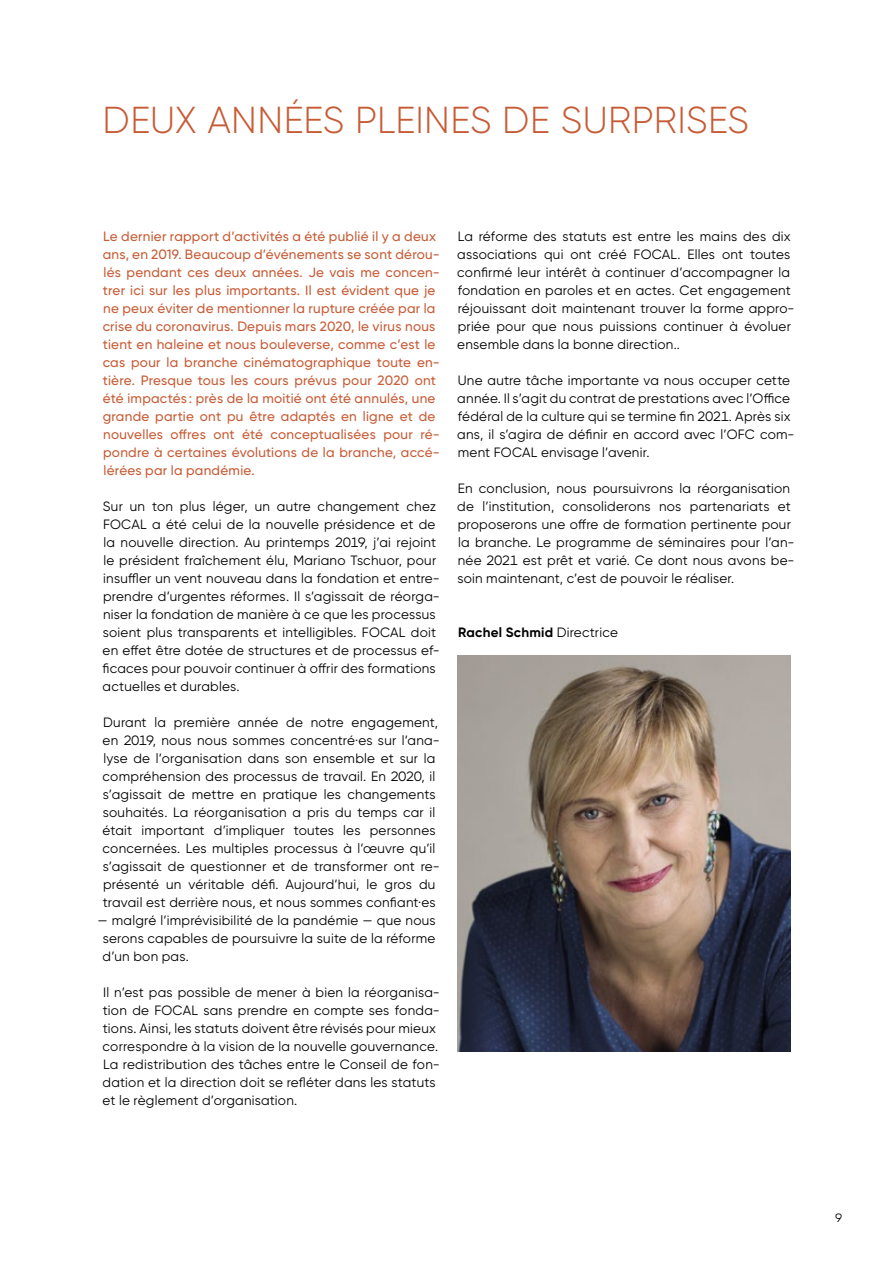
<style>
.page{position:relative;width:893px;height:1263px;background:#fff}
.page>*{position:absolute;margin:0;border:0;box-sizing:border-box;transform-origin:0 0}
.t1{font:300 37.5px "Gilroy";letter-spacing:.005em;color:#c75b35}
.t2{font:13.5px/18px "Gilroy";letter-spacing:.02em;color:#000}
.t3{font:500 13.5px/18px "Gilroy";letter-spacing:.02em;color:#c75b35}
.t4{font:700 13.5px "Gilroy";letter-spacing:.02em;color:#000}
.t5{font:12px "Gilroy";color:#000}
.s1{font-weight:400}
</style>
<div class="page">
<img style="left:457px;top:656px;width:334px;height:396px">
<h1 class="t1" style="left:103px;top:97px;width:648px">DEUX ANNÉES PLEINES DE SURPRISES</h1>
<p class="t3" style="left:103px;top:227px;width:339px">Le dernier rapport d’activités a été publié il y a deux ans, en 2019. Beaucoup d’événements se sont dérou&shy;lés pendant ces deux années. Je vais me concen&shy;trer ici sur les plus importants. Il est évident que je ne peux éviter de mentionner la rupture créée par la crise du coronavirus. Depuis mars 2020, le virus nous tient en haleine et nous bouleverse, comme c’est le cas pour la branche cinématographique toute en&shy;tière. Presque tous les cours prévus pour 2020 ont été impactés : près de la moitié ont été annulés, une grande partie ont pu être adaptés en ligne et de nouvelles offres ont été conceptualisées pour ré&shy;pondre à certaines évolutions de la branche, accé&shy;lérées par la pandémie.</p>
<p class="t2" style="left:103px;top:497px;width:339px">Sur un ton plus léger, un autre changement chez FOCAL a été celui de la nouvelle présidence et de la nouvelle direction. Au printemps 2019, j’ai rejoint le président fraîchement élu, Mariano Tschuor, pour insuffler un vent nouveau dans la fondation et entre&shy;prendre d’urgentes réformes. Il s’agissait de réorga&shy;niser la fondation de manière à ce que les processus soient plus transparents et intelligibles. FOCAL doit en effet être dotée de structures et de processus ef&shy;ficaces pour pouvoir continuer à offrir des formations actuelles et durables.</p>
<p class="t2" style="left:103px;top:713px;width:339px">Durant la première année de notre engagement, en 2019, nous nous sommes concentré·es sur l’ana&shy;lyse de l’organisation dans son ensemble et sur la compréhension des processus de travail. En 2020, il s’agissait de mettre en pratique les changements souhaités. La réorganisation a pris du temps car il était important d’impliquer toutes les personnes concernées. Les multiples processus à l’œuvre qu’il s’agissait de questionner et de transformer ont re&shy;présenté un véritable défi. Aujourd’hui, le gros du travail est derrière nous, et nous sommes confiant·es</p>
<p class="t2" style="left:103px;top:911px;width:335px;text-align:justify;text-indent:-5px">— malgré l’imprévisibilité de la pandémie — que nous serons capables de poursuivre la suite de la réforme d’un bon pas.</p>
<p class="t2" style="left:103px;top:983px;width:339px">Il n’est pas possible de mener à bien la réorganisa&shy;tion de FOCAL sans prendre en compte ses fonda&shy;tions. Ainsi, les statuts doivent être révisés pour mieux correspondre à la vision de la nouvelle gouvernance.<br>La redistribution des tâches entre le Conseil de fon&shy;dation et la direction doit se refléter dans les statuts et le règlement d’organisation.</p>
<p class="t2" style="left:457px;top:227px;width:339px">La réforme des statuts est entre les mains des dix associations qui ont créé FOCAL. Elles ont toutes confirmé leur intérêt à continuer d’accompagner la fondation en paroles et en actes. Cet engagement réjouissant doit maintenant trouver la forme appro&shy;priée pour que nous puissions continuer à évoluer ensemble dans la bonne direction..</p>
<p class="t2" style="left:457px;top:371px;width:339px">Une autre tâche importante va nous occuper cette année. Il s’agit du contrat de prestations avec l’Office fédéral de la culture qui se termine fin 2021. Après six ans, il s’agira de définir en accord avec l’OFC com&shy;ment FOCAL envisage l’avenir.</p>
<p class="t2" style="left:457px;top:479px;width:339px">En conclusion, nous poursuivrons la réorganisation de l’institution, consoliderons nos partenariats et proposerons une offre de formation pertinente pour la branche. Le programme de séminaires pour l’an&shy;née 2021 est prêt et varié. Ce dont nous avons be&shy;soin maintenant, c’est de pouvoir le réaliser.</p>
<p class="t4" style="left:458px;top:623px;width:161px">Rachel Schmid <span class="s1">Directrice</span></p>
<p class="t5" style="left:835px;top:1210px;width:8px">9</p>
</div>
